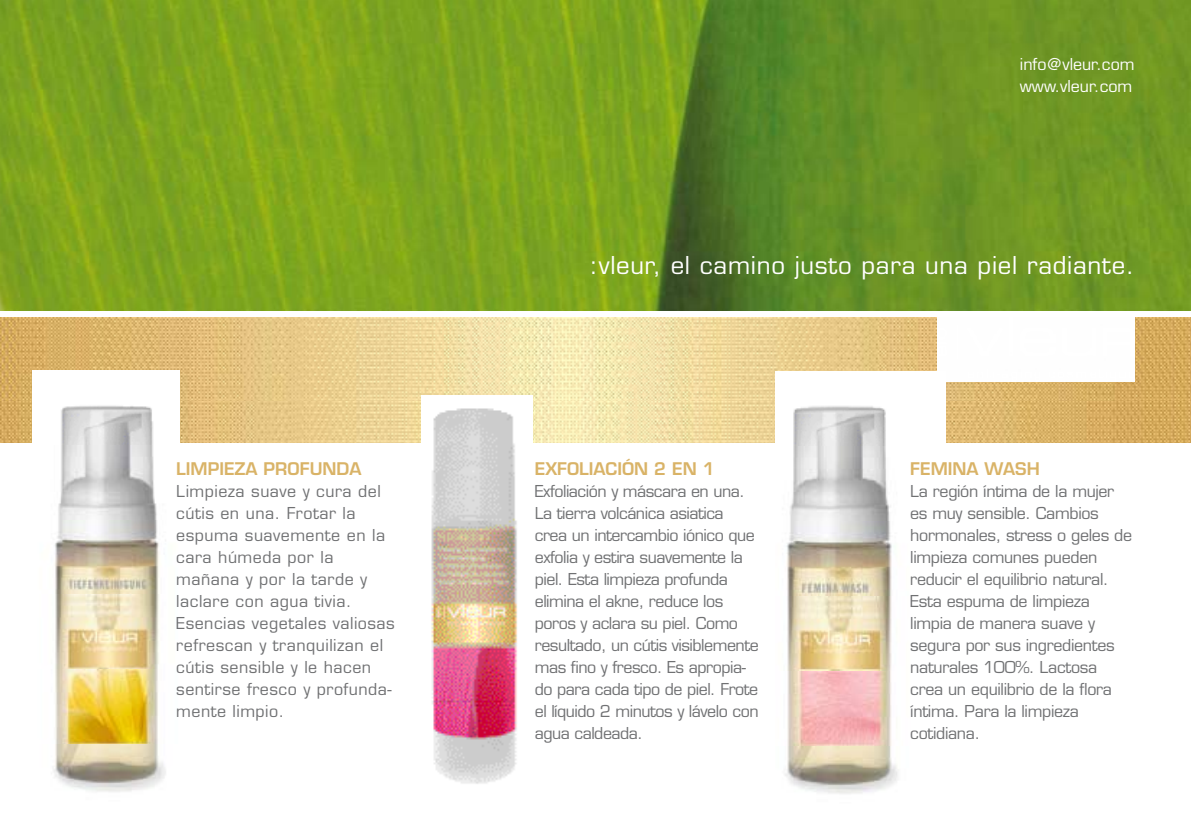
<style>
.page{position:relative;width:1191px;height:840px;background:#fff}
.page>*{position:absolute;margin:0;border:0;box-sizing:border-box;transform-origin:0 0}
.t1{font:24px "Eurostile";letter-spacing:.03em;color:#fff}
.t2{font:600 17px "Eurostile";color:#d9b367}
.t3{font:16px/22px "Eurostile";letter-spacing:-.02em;color:#707173}
.t4{font:16px/22px "Eurostile";letter-spacing:.03em;color:#707173}
.t5{font:16px/22px "Eurostile";color:#fff}
</style>
<div class="page">
<img style="left:0;top:0;width:1191px;height:310px">
<img style="left:0;top:317px;width:1191px;height:125px">
<img style="left:33px;top:371px;width:146px;height:421px">
<img style="left:937px;top:317px;width:197px;height:64px">
<img style="left:421px;top:395px;width:111px;height:389px">
<img style="left:776px;top:371px;width:169px;height:423px">
<p class="t2" style="left:176px;top:458px;width:187px">LIMPIEZA PROFUNDA</p>
<p class="t4" style="left:176px;top:480px;width:220px">Limpieza suave y cura del cútis en una. Frotar la espuma suavemente en la cara húmeda por la mañana y por la tarde y laclare con agua tivia.<br>Esencias vegetales valiosas refrescan y tranquilizan el cútis sensible y le hacen sentirse fresco y profunda&shy;mente limpio.</p>
<p class="t5" style="left:1020px;top:53px;width:116px">info@vleur.com www.vleur.com</p>
<h1 class="t1" style="left:590px;top:251px;width:546px">:vleur, el camino justo para una piel radiante.</h1>
<p class="t2" style="left:535px;top:458px;width:181px">EXFOLIACIÓN 2 EN 1</p>
<p class="t3" style="left:535px;top:480px;width:225px">Exfoliación y máscara en una.<br>La tierra volcánica asiatica crea un intercambio iónico que exfolia y estira suavemente la piel. Esta limpieza profunda elimina el akne, reduce los poros y aclara su piel. Como resultado, un cútis visiblemente mas fino y fresco. Es apropia&shy;do para cada tipo de piel. Frote el líquido 2 minutos y lávelo con agua caldeada.</p>
<p class="t2" style="left:910px;top:458px;width:131px">FEMINA WASH</p>
<p class="t3" style="left:910px;top:480px;width:223px">La región íntima de la mujer es muy sensible. Cambios hormonales, stress o geles de limpieza comunes pueden reducir el equilibrio natural.<br>Esta espuma de limpieza limpia de manera suave y segura por sus ingredientes naturales 100%. Lactosa crea un equilibrio de la flora íntima. Para la limpieza cotidiana.</p>
</div>
